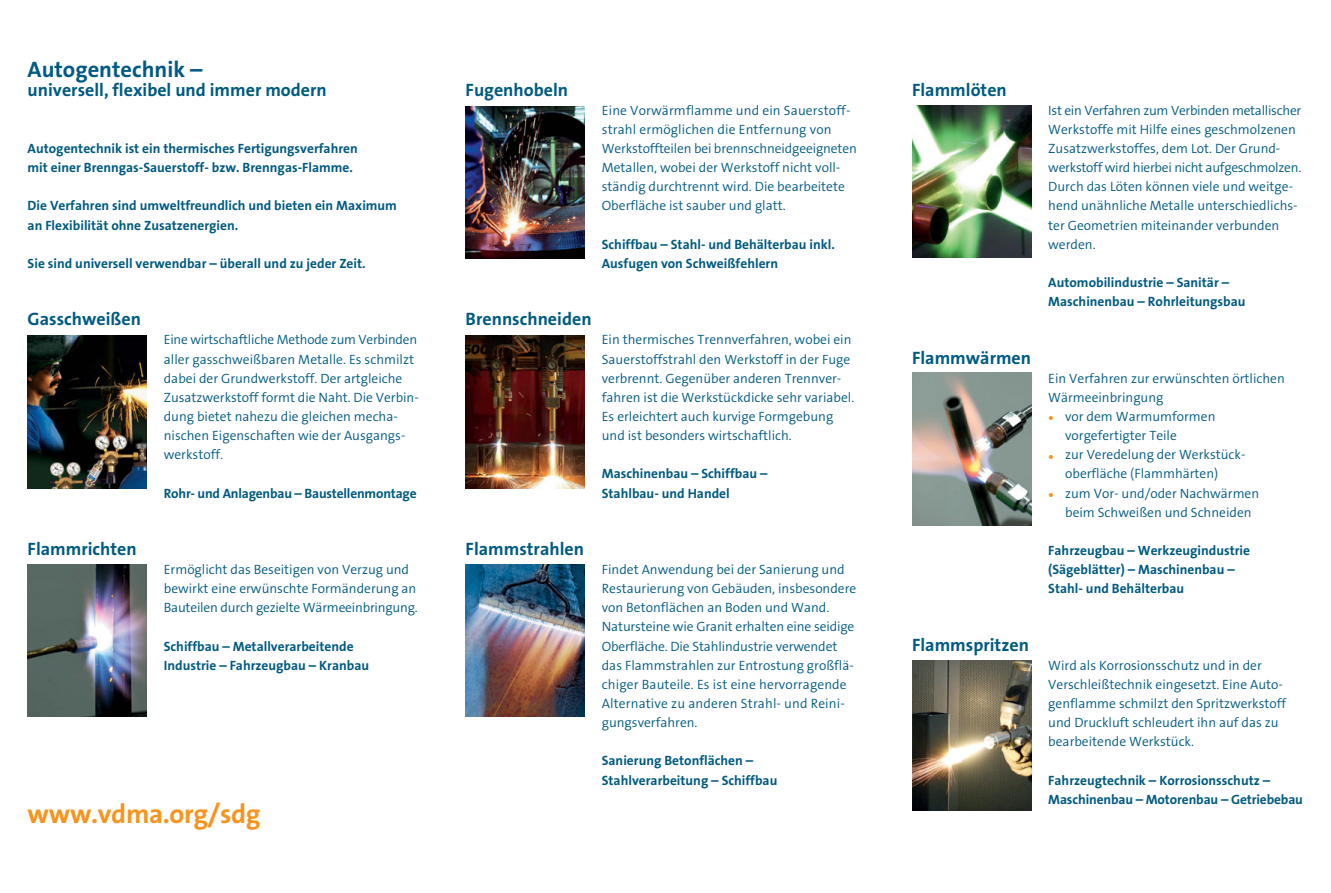
<style>
.page{position:relative;width:1331px;height:893px;background:#fff}
.page>*{position:absolute;margin:0;border:0;box-sizing:border-box;transform-origin:0 0}
.t1{font:700 27px "The Sans B7";letter-spacing:-.01em;color:#f7941e}
.t2{font:700 22.5px "The Sans B7";color:#005a81}
.t3{font:700 18px "The Sans B7";color:#005a81}
.t4{font:300 13.5px/19.2px "The Sans B4";color:#005a81}
.t5{font:700 13.5px/19.2px "The Sans B7";color:#005a81}
.s1{font-family:"The Sans B7";font-weight:700;color:#f7941e}
</style>
<div class="page">
<img style="left:466px;top:564px;width:119px;height:152px">
<img style="left:466px;top:106px;width:119px;height:152px">
<img style="left:466px;top:336px;width:119px;height:152px">
<img style="left:28px;top:564px;width:119px;height:152px">
<img style="left:28px;top:336px;width:119px;height:152px">
<img style="left:912px;top:660px;width:119px;height:151px">
<img style="left:912px;top:105px;width:119px;height:152px">
<img style="left:912px;top:373px;width:119px;height:152px">
<h2 class="t2" style="left:28px;top:57px;width:176px">Autogentechnik –</h2>
<h3 class="t3" style="left:28px;top:80px;width:301px">universell, flexibel und immer modern</h3>
<p class="t5" style="left:28px;top:139px;width:332px">Autogentechnik ist ein thermisches Fertigungsverfahren mit einer Brenngas-Sauerstoff- bzw. Brenngas-Flamme.</p>
<p class="t5" style="left:28px;top:197px;width:371px">Die Verfahren sind umweltfreundlich und bieten ein Maximum an Flexibilität ohne Zusatzenergien.</p>
<p class="t5" style="left:28px;top:254px;width:340px">Sie sind universell verwendbar – überall und zu jeder Zeit.</p>
<h3 class="t3" style="left:28px;top:310px;width:115px">Gasschweißen</h3>
<h3 class="t3" style="left:28px;top:539px;width:111px">Flammrichten</h3>
<p class="t4" style="left:164px;top:331px;width:257px">Eine wirtschaftliche Methode zum Verbinden aller gasschweißbaren Metalle. Es schmilzt dabei der Grundwerkstoff. Der artgleiche Zusatzwerkstoff formt die Naht. Die Verbin&shy;dung bietet nahezu die gleichen mecha&shy;nischen Eigenschaften wie der Ausgangs&shy;werkstoff.</p>
<p class="t5" style="left:164px;top:484px;width:254px">Rohr- und Anlagenbau – Baustellenmontage</p>
<p class="t4" style="left:164px;top:560px;width:255px">Ermöglicht das Beseitigen von Verzug und bewirkt eine erwünschte Formänderung an<br>Bauteilen durch gezielte Wärmeeinbringung.</p>
<p class="t5" style="left:164px;top:637px;width:207px">Schiffbau – Metallverarbeitende<br>Industrie – Fahrzeugbau – Kranbau</p>
<h1 class="t1" style="left:28px;top:799px;width:234px">www.vdma.org/sdg</h1>
<h3 class="t3" style="left:466px;top:80px;width:104px">Fugenhobeln</h3>
<p class="t4" style="left:602px;top:101px;width:257px">Eine Vorwärmflamme und ein Sauerstoff&shy;strahl ermöglichen die Entfernung von Werkstoffteilen bei brennschneidgeeigneten Metallen, wobei der Werkstoff nicht voll&shy;ständig durchtrennt wird. Die bearbeitete Oberfläche ist sauber und glatt.</p>
<p class="t5" style="left:602px;top:235px;width:235px">Schiffbau – Stahl- und Behälterbau inkl.<br>Ausfugen von Schweißfehlern</p>
<h3 class="t3" style="left:466px;top:310px;width:127px">Brennschneiden</h3>
<p class="t4" style="left:602px;top:331px;width:254px">Ein thermisches Trennverfahren, wobei ein Sauerstoffstrahl den Werkstoff in der Fuge verbrennt. Gegenüber anderen Trennver&shy;fahren ist die Werkstückdicke sehr variabel.<br>Es erleichtert auch kurvige Formgebung und ist besonders wirtschaftlich.</p>
<p class="t5" style="left:602px;top:465px;width:167px">Maschinenbau – Schiffbau –<br>Stahlbau- und Handel</p>
<h3 class="t3" style="left:466px;top:539px;width:120px">Flammstrahlen</h3>
<p class="t4" style="left:602px;top:560px;width:256px">Findet Anwendung bei der Sanierung und Restaurierung von Gebäuden, insbesondere von Betonflächen an Boden und Wand.<br>Natursteine wie Granit erhalten eine seidige Oberfläche. Die Stahlindustrie verwendet das Flammstrahlen zur Entrostung großflä&shy;chiger Bauteile. Es ist eine hervorragende Alternative zu anderen Strahl- und Reini&shy;gungsverfahren.</p>
<p class="t5" style="left:602px;top:752px;width:177px">Sanierung Betonflächen –<br>Stahlverarbeitung – Schiffbau</p>
<h3 class="t3" style="left:912px;top:80px;width:96px">Flammlöten</h3>
<h3 class="t3" style="left:912px;top:348px;width:121px">Flammwärmen</h3>
<h3 class="t3" style="left:912px;top:635px;width:118px">Flammspritzen</h3>
<p class="t4" style="left:1048px;top:101px;width:255px">Ist ein Verfahren zum Verbinden metallischer Werkstoffe mit Hilfe eines geschmolzenen Zusatzwerkstoffes, dem Lot. Der Grund&shy;werkstoff wird hierbei nicht aufgeschmolzen.<br>Durch das Löten können viele und weitge&shy;hend unähnliche Metalle unterschiedlichs&shy;ter Geometrien miteinander verbunden werden.</p>
<p class="t5" style="left:1048px;top:273px;width:199px">Automobilindustrie – Sanitär –<br>Maschinenbau – Rohrleitungsbau</p>
<p class="t4" style="left:1048px;top:369px;width:238px">Ein Verfahren zur erwünschten örtlichen<br>Wärmeeinbringung</p>
<p class="t4" style="left:1065px;top:407px;width:152px;text-indent:-17px"><span class="s1">•</span> vor dem Warmumformen vorgefertigter Teile</p>
<p class="t4" style="left:1065px;top:446px;width:182px;text-indent:-17px"><span class="s1">•</span> zur Veredelung der Werkstück&shy;oberfläche (Flammhärten)</p>
<p class="t4" style="left:1065px;top:484px;width:196px;text-indent:-17px"><span class="s1">•</span> zum Vor- und/oder Nachwärmen beim Schweißen und Schneiden</p>
<p class="t5" style="left:1048px;top:541px;width:203px">Fahrzeugbau – Werkzeugindustrie (Sägeblätter) – Maschinenbau –<br>Stahl- und Behälterbau</p>
<p class="t4" style="left:1048px;top:656px;width:239px">Wird als Korrosionsschutz und in der Verschleißtechnik eingesetzt. Eine Auto&shy;genflamme schmilzt den Spritzwerkstoff und Druckluft schleudert ihn auf das zu bearbeitende Werkstück.</p>
<p class="t5" style="left:1048px;top:771px;width:256px">Fahrzeugtechnik – Korrosionsschutz –<br>Maschinenbau – Motorenbau – Getriebebau</p>
</div>
